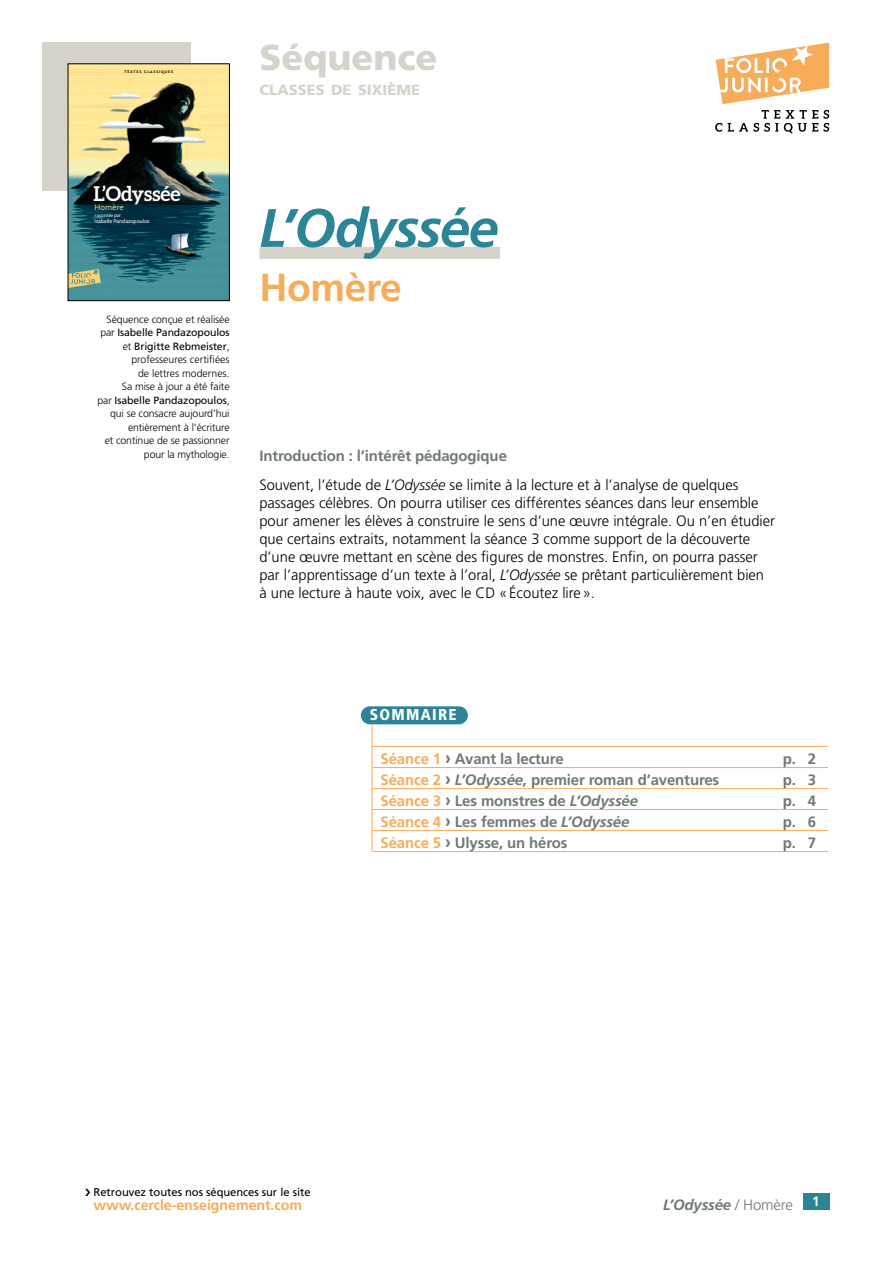
<style>
.page{position:relative;width:893px;height:1263px;background:#fff}
.page>*{position:absolute;margin:0;border:0;box-sizing:border-box;transform-origin:0 0}
.t1{font:italic 700 54px "Frutiger LT Std";letter-spacing:-.025em;color:#2b8596}
.t2{font:700 39px "Frutiger LT Std";letter-spacing:-.01em;color:#f6ac59}
.t3{font:900 36px "Frutiger LT Std";color:#d5d3ca}
.t4{font:700 20.4px "Aleo";letter-spacing:-.005em;color:#fff}
.t5{font:900 condensed 15.75px "Frutiger LT Std";letter-spacing:.08em;color:#fff}
.Intro_texte{font:300 15px/18px "Frutiger LT Std";color:#000}
.Sommaire_A{font:700 15px "Frutiger LT Std";letter-spacing:-.01em;color:#707879}
.Texte_Dominante-obje{font:700 15px "Frutiger LT Std";letter-spacing:-.01em;color:#707879}
.t6{font:italic 700 15px "Frutiger LT Std";letter-spacing:-.01em;color:#707879}
.t7{font:900 14.7px "Frutiger LT Std";color:#d5d3ca}
.t8{font:700 14.25px "Frutiger LT Std";letter-spacing:-.005em;color:#f6ac59}
.t9{font:700 13.5px "Frutiger LT Std";color:#fff}
.t10{font:11.25px "Frutiger LT Std";letter-spacing:-.005em;color:#000}
.référence{font:300 10.5px/13.5px "Frutiger LT Std";letter-spacing:-.01em;color:#000;text-align:right}
.t11{font:500 9px "Freight Sans";letter-spacing:-.005em;color:#e9ce83}
.t12{font:500 6px "Freight Sans";color:#fff}
.t13{font:500 5.25px "Freight Sans";letter-spacing:.005em;color:#fff}
.t14{font:700 3.75px "Cera PRO";letter-spacing:.22em;color:#000}
.s1{font-weight:400}
.s2{font-style:italic}
.s3{color:#f6ac59}
.s4{font-size:18px}
.s5{font-weight:300;font-style:normal}
</style>
<div class="page">
<div style="left:43px;top:43px;width:148px;height:148px;background:#d5d3ca"></div>
<div style="left:803px;top:1193px;width:26px;height:17px;background:#2b8596"></div>
<hr style="left:372px;top:746px;width:456px;height:1px;background:#f6ac59">
<hr style="left:372px;top:767px;width:456px;height:1px;background:#f6ac59">
<hr style="left:372px;top:788px;width:456px;height:1px;background:#f6ac59">
<hr style="left:372px;top:809px;width:456px;height:1px;background:#f6ac59">
<hr style="left:372px;top:830px;width:456px;height:1px;background:#f6ac59">
<hr style="left:372px;top:851px;width:456px;height:1px;background:#f6ac59">
<hr style="left:372px;top:724px;width:1px;height:127px;background:#f6ac59">
<div style="left:361px;top:706px;width:107px;height:18px;background:#2b8596;border-radius:9px"></div>
<img style="left:70px;top:66px;width:158px;height:233px">
<div style="left:68px;top:266px;width:33px;height:25px;background:#ffea72;opacity:.85"></div>
<svg style="left:121px;top:75px;width:56px;height:1px"></svg>
<div style="left:68px;top:64px;width:162px;height:237px;border:1px solid #000"></div>
<div style="left:259px;top:247px;width:241px;height:12px;background:#d5d3ca"></div>
<svg style="left:715px;top:114px;width:114px;height:19px"></svg>
<svg style="left:715px;top:42px;width:115px;height:72px"></svg>
<p class="t14" style="left:124px;top:70px;width:50px">TEXTES CLASSIQUES</p>
<p class="t3" style="left:259px;top:35px;width:180px">Séquence</p>
<p class="t7" style="left:259px;top:81px;width:162px">CLASSES DE SIXIÈME</p>
<h3 class="t4" style="left:94px;top:182px;width:88px">L’Odyssée</h3>
<p class="t11" style="left:95px;top:202px;width:31px">Homère</p>
<p class="t13" style="left:95px;top:212px;width:28px">racontée par</p>
<p class="t12" style="left:95px;top:218px;width:56px">Isabelle Pandazopoulos</p>
<p class="référence" style="left:100px;top:312px;width:131px">Séquence conçue et réalisée par <span class="s1">Isabelle Pandazopoulos </span>et <span class="s1">Brigitte Rebmeister</span>, professeures certifiées<br>de lettres modernes.</p>
<p class="référence" style="left:98px;top:380px;width:134px">Sa mise à jour a été faite<br>par <span class="s1">Isabelle Pandazopoulos</span>, qui se consacre aujourd’hui entièrement à l’écriture<br>et continue de se passionner pour la mythologie.</p>
<p class="t1" style="left:259px;top:196px;width:241px">L’Odyssée</p>
<p class="t2" style="left:259px;top:264px;width:144px">Homère</p>
<p class="Texte_Dominante-obje" style="left:259px;top:447px;width:249px">Introduction : l’intérêt pédagogique</p>
<p class="Intro_texte" style="left:259px;top:476px;width:517px">Souvent, l’étude de <span class="s2">L’Odyssée</span> se limite à la lecture et à l’analyse de quelques passages célèbres. On pourra utiliser ces différentes séances dans leur ensemble pour amener les élèves à construire le sens d’une œuvre intégrale. Ou n’en étudier que certains extraits, notamment la séance 3 comme support de la découverte d’une œuvre mettant en scène des figures de monstres. Enfin, on pourra passer par l’apprentissage d’un texte à l’oral, <span class="s2">L’Odyssée</span> se prêtant particulièrement bien à une lecture à haute voix, avec le CD «Écoutez lire».</p>
<p class="t5" style="left:370px;top:705px;width:88px">SOMMAIRE</p>
<p class="Sommaire_A" style="left:381px;top:750px;width:185px"><span class="s3">Séance 1</span> <span class="s4">›</span> Avant la lecture</p>
<p class="Sommaire_A" style="left:783px;top:750px;width:35px">p. 2</p>
<p class="Sommaire_A" style="left:381px;top:771px;width:340px"><span class="s3">Séance 2</span> <span class="s4">›</span> <span class="s2">L’Odyssée,</span> premier roman d’aventures</p>
<p class="Sommaire_A" style="left:783px;top:771px;width:35px">p. 3</p>
<p class="Sommaire_A" style="left:381px;top:792px;width:259px"><span class="s3">Séance 3</span> <span class="s4">›</span> Les monstres de <span class="s2">L’Odyssée</span></p>
<p class="Sommaire_A" style="left:783px;top:792px;width:35px">p. 4</p>
<p class="Sommaire_A" style="left:381px;top:813px;width:250px"><span class="s3">Séance 4</span> <span class="s4">›</span> Les femmes de <span class="s2">L’Odyssée</span></p>
<p class="Sommaire_A" style="left:783px;top:813px;width:35px">p. 6</p>
<p class="Sommaire_A" style="left:381px;top:834px;width:188px"><span class="s3">Séance 5</span> <span class="s4">›</span> Ulysse, un héros</p>
<p class="Sommaire_A" style="left:783px;top:834px;width:35px">p. 7</p>
<p class="t10" style="left:94px;top:1186px;width:219px">Retrouvez toutes nos séquences sur le site</p>
<p class="t8" style="left:94px;top:1197px;width:210px">www.cercle-enseignement.com</p>
<p class="t9" style="left:812px;top:1194px;width:9px">1</p>
<p class="t6" style="left:663px;top:1196px;width:131px">L’Odyssée <span class="s5">/ Homère</span></p>
</div>
